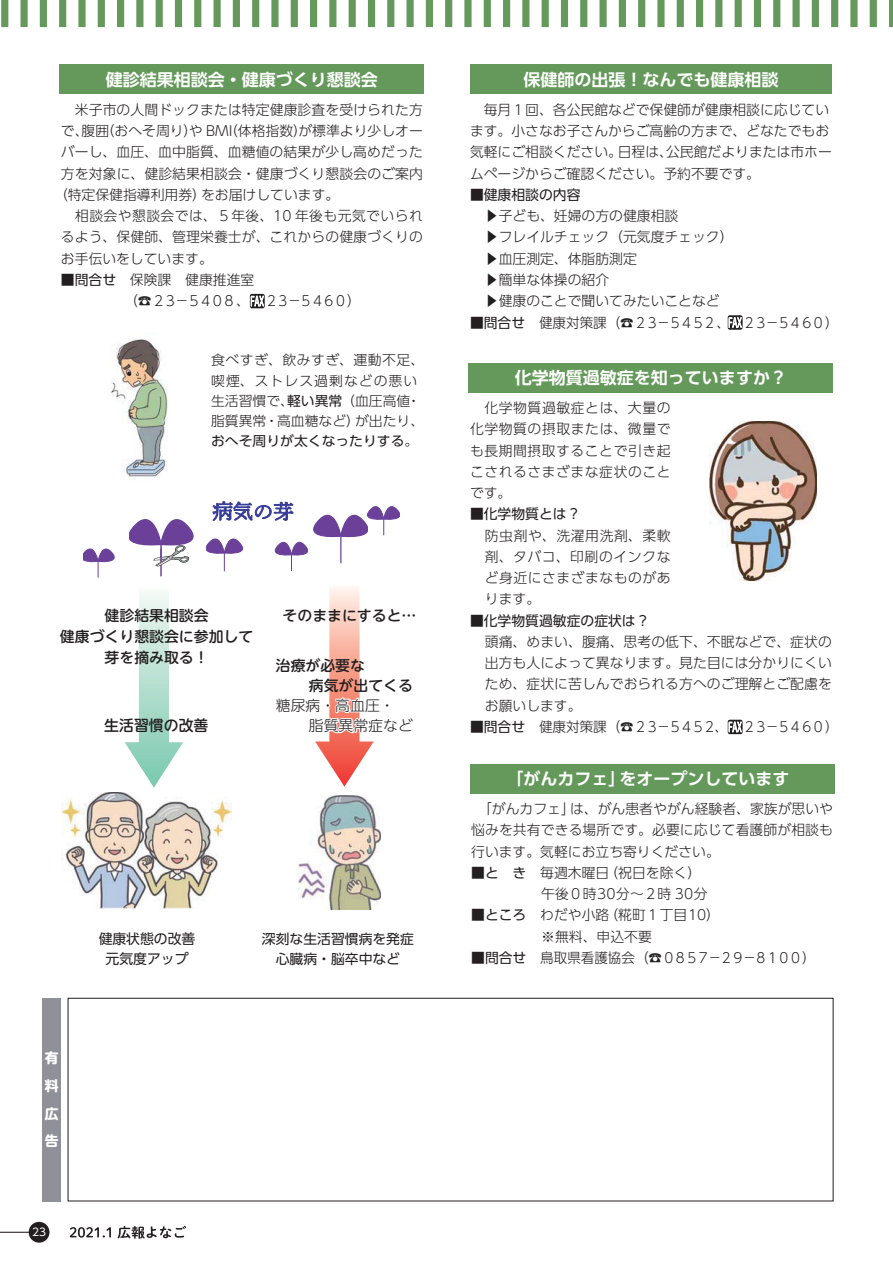
<style>
.page{position:relative;width:893px;height:1263px;background:#fff}
.page>*{position:absolute;margin:0;border:0;box-sizing:border-box;transform-origin:0 0}
.t1{font:16.65px "UD Shin Go Pro De Bold 90 msp RKSJ H";color:#fff}
.t2{font:14.85px "UD Shin M Go Pro Medium 90 msp RKSJ H";color:#231f20}
.t3{font:14.55px/21.3px "UD Shin M Go Pro Medium 90 msp RKSJ H";color:#231f20;text-align:center}
.t4{font:14.55px "UD Shin M Go Pro Light 90 msp RKSJ H";color:#231f20}
.t5{font:13.8px/21.3px "UD Shin Go Pro Light 90 msp RKSJ H";letter-spacing:.01em;color:#242021;text-align:justify}
.t6{font:13.8px/21.3px "UD Shin Go Pro Light 90 msp RKSJ H";color:#231f20}
.t7{font:13.8px/21.6px "UD Shin Go Pro Light 90 msp RKSJ H";letter-spacing:-.15em;color:#231f20}
.t8{font:13.8px/21.3px "UD Shin Go Pro Light 90 msp RKSJ H";letter-spacing:.045em;color:#242021}
.t9{font:13.8px "UD Shin Go Pro Light 90 msp RKSJ H";letter-spacing:.03em;color:#242021}
.t10{font:13.8px/20.2px "UD Shin Go Pro Regular 90 msp RKSJ H";color:#231f20;text-align:center}
.t11{font:13.8px/27.6px "UD Shin M Go Pro Bold 90 msp RKSJ V";color:#fff;text-align:justify}
.t12{font:13.5px/20.2px "UD Shin Go Pro Light 90 msp RKSJ H";letter-spacing:.04em;color:#231f20}
.t13{font:13.5px/20.2px "UD Shin Go Pro Regular 90 msp RKSJ H";color:#231f20;text-align:center}
.t14{font:10.65px "UD Shin Go Pro Regular 90 msp RKSJ H";color:#fff}
.s1{font-family:"UD Shin Go Pro Regular 90 msp RKSJ H"}
</style>
<div class="page">
<hr style="left:0;top:1232px;width:31px;height:1px;background:#231f20">
<div style="left:29px;top:1222px;width:21px;height:21px;background:#231f20;border-radius:50%"></div>
<div style="left:1px;top:0;width:7px;height:27px;background:#65995b"></div>
<div style="left:21px;top:0;width:7px;height:27px;background:#65995b"></div>
<div style="left:40px;top:0;width:7px;height:27px;background:#65995b"></div>
<div style="left:59px;top:0;width:7px;height:27px;background:#65995b"></div>
<div style="left:78px;top:0;width:8px;height:27px;background:#65995b"></div>
<div style="left:98px;top:0;width:7px;height:27px;background:#65995b"></div>
<div style="left:117px;top:0;width:7px;height:27px;background:#65995b"></div>
<div style="left:136px;top:0;width:7px;height:27px;background:#65995b"></div>
<div style="left:156px;top:0;width:7px;height:27px;background:#65995b"></div>
<div style="left:175px;top:0;width:7px;height:27px;background:#65995b"></div>
<div style="left:194px;top:0;width:7px;height:27px;background:#65995b"></div>
<div style="left:213px;top:0;width:8px;height:27px;background:#65995b"></div>
<div style="left:233px;top:0;width:7px;height:27px;background:#65995b"></div>
<div style="left:252px;top:0;width:7px;height:27px;background:#65995b"></div>
<div style="left:271px;top:0;width:8px;height:27px;background:#65995b"></div>
<div style="left:291px;top:0;width:7px;height:27px;background:#65995b"></div>
<div style="left:310px;top:0;width:7px;height:27px;background:#65995b"></div>
<div style="left:329px;top:0;width:7px;height:27px;background:#65995b"></div>
<div style="left:349px;top:0;width:7px;height:27px;background:#65995b"></div>
<div style="left:368px;top:0;width:7px;height:27px;background:#65995b"></div>
<div style="left:387px;top:0;width:7px;height:27px;background:#65995b"></div>
<div style="left:406px;top:0;width:8px;height:27px;background:#65995b"></div>
<div style="left:426px;top:0;width:7px;height:27px;background:#65995b"></div>
<div style="left:445px;top:0;width:7px;height:27px;background:#65995b"></div>
<div style="left:464px;top:0;width:7px;height:27px;background:#65995b"></div>
<div style="left:484px;top:0;width:7px;height:27px;background:#65995b"></div>
<div style="left:503px;top:0;width:7px;height:27px;background:#65995b"></div>
<div style="left:522px;top:0;width:7px;height:27px;background:#65995b"></div>
<div style="left:542px;top:0;width:7px;height:27px;background:#65995b"></div>
<div style="left:561px;top:0;width:7px;height:27px;background:#65995b"></div>
<div style="left:580px;top:0;width:7px;height:27px;background:#65995b"></div>
<div style="left:599px;top:0;width:8px;height:27px;background:#65995b"></div>
<div style="left:619px;top:0;width:7px;height:27px;background:#65995b"></div>
<div style="left:638px;top:0;width:7px;height:27px;background:#65995b"></div>
<div style="left:657px;top:0;width:7px;height:27px;background:#65995b"></div>
<div style="left:677px;top:0;width:7px;height:27px;background:#65995b"></div>
<div style="left:696px;top:0;width:7px;height:27px;background:#65995b"></div>
<div style="left:715px;top:0;width:7px;height:27px;background:#65995b"></div>
<div style="left:734px;top:0;width:8px;height:27px;background:#65995b"></div>
<div style="left:754px;top:0;width:7px;height:27px;background:#65995b"></div>
<div style="left:773px;top:0;width:7px;height:27px;background:#65995b"></div>
<div style="left:792px;top:0;width:8px;height:27px;background:#65995b"></div>
<div style="left:812px;top:0;width:7px;height:27px;background:#65995b"></div>
<div style="left:831px;top:0;width:7px;height:27px;background:#65995b"></div>
<div style="left:850px;top:0;width:7px;height:27px;background:#65995b"></div>
<div style="left:870px;top:0;width:7px;height:27px;background:#65995b"></div>
<hr style="left:889px;top:0;width:4px;height:27px;background:#65995b">
<div style="left:470px;top:65px;width:362px;height:29px;background:#65995b"></div>
<svg style="left:728px;top:315px;width:14px;height:15px"></svg>
<div style="left:60px;top:64px;width:364px;height:30px;background:#65995b"></div>
<svg style="left:250px;top:294px;width:15px;height:14px"></svg>
<svg style="left:250px;top:293px;width:14px;height:16px"></svg>
<div style="left:469px;top:363px;width:364px;height:29px;background:#65995b"></div>
<svg style="left:728px;top:719px;width:14px;height:16px"></svg>
<img style="left:299px;top:795px;width:82px;height:115px">
<svg style="left:125px;top:592px;width:58px;height:196px"></svg>
<svg style="left:315px;top:587px;width:59px;height:200px"></svg>
<hr style="left:160px;top:544px;width:2px;height:32px;background:#6a4099">
<svg style="left:130px;top:501px;width:269px;height:70px"></svg>
<svg style="left:83px;top:549px;width:32px;height:29px"></svg>
<img style="left:110px;top:339px;width:58px;height:138px">
<img style="left:62px;top:792px;width:170px;height:116px">
<div style="left:470px;top:764px;width:364px;height:29px;background:#65995b"></div>
<img style="left:710px;top:421px;width:106px;height:159px">
<div style="left:42px;top:998px;width:19px;height:203px;background:#8e9298"></div>
<div style="left:68px;top:998px;width:765px;height:203px;border:1px solid #231f20"></div>
<svg style="left:70px;top:1226px;width:116px;height:13px"></svg>
<p class="t1" style="left:106px;top:73px;width:274px">健診結果相談会・健康づくり懇談会</p>
<p class="t5" style="left:61px;top:101px;width:363px">　米子市の人間ドックまたは特定健康診査を受けられた方</p>
<p class="t5" style="left:61px;top:122px;width:363px">で、腹囲（おへそ周り）や BMI（体格指数）が標準より少しオー</p>
<p class="t5" style="left:61px;top:143px;width:363px">バーし、血圧、血中脂質、血糖値の結果が少し高めだった</p>
<p class="t5" style="left:61px;top:165px;width:363px">方を対象に、健診結果相談会・健康づくり懇談会のご案内</p>
<p class="t5" style="left:54px;top:186px;width:287px">（特定保健指導利用券）をお届けしています。</p>
<p class="t9" style="left:61px;top:211px;width:363px">　相談会や懇談会では、５年後、10 年後も元気でいられ</p>
<p class="t5" style="left:61px;top:228px;width:363px">るよう、保健師、管理栄養士が、これからの健康づくりの</p>
<p class="t5" style="left:61px;top:250px;width:153px">お手伝いをしています。</p>
<p class="t7" style="left:124px;top:271px;width:238px;text-indent:-63px"><span class="s1">■問合せ</span>　保険課　健康推進室<br>（☎２３－５４０８、 ２３－５４６０）</p>
<p class="t12" style="left:211px;top:352px;width:215px">食べすぎ、飲みすぎ、運動不足、喫煙、ストレス過剰などの悪い生活習慣で、<span class="s1">軽い異常</span>（血圧高値・脂質異常・高血糖など）が出たり、<span class="s1">おへそ周りが太くなったりする</span>。</p>
<p class="t3" style="left:105px;top:607px;width:106px">健診結果相談会</p>
<p class="t3" style="left:283px;top:607px;width:135px">そのままにすると…</p>
<p class="t3" style="left:60px;top:628px;width:195px">健康づくり懇談会に参加して芽を摘み取る！</p>
<p class="t3" style="left:276px;top:656px;width:91px">治療が必要な</p>
<p class="t3" style="left:309px;top:677px;width:106px">病気が出てくる</p>
<p class="t4" style="left:276px;top:700px;width:121px">糖尿病・高血圧・</p>
<p class="t4" style="left:309px;top:720px;width:106px">脂質異常症など</p>
<p class="t2" style="left:104px;top:720px;width:106px">生活習慣の改善</p>
<p class="t11" style="left:45px;top:1046px;width:15px">有料広告</p>
<p class="t14" style="left:32px;top:1228px;width:16px">23</p>
<p class="t10" style="left:99px;top:931px;width:98px">健康状態の改善元気度アップ</p>
<p class="t13" style="left:262px;top:931px;width:153px">深刻な生活習慣病を発症心臓病・脳卒中など</p>
<p class="t1" style="left:523px;top:73px;width:257px">保健師の出張！なんでも健康相談</p>
<p class="t6" style="left:470px;top:101px;width:363px">　毎月１回、各公民館などで保健師が健康相談に応じています。小さなお子さんからご高齢の方まで、どなたでもお気軽にご相談ください。日程は、公民館だよりまたは市ホームページからご確認ください。予約不要です。</p>
<p class="t6" style="left:485px;top:186px;width:250px;text-indent:-15px">■<span class="s1">健康相談の内容<br></span>▶子ども、妊婦の方の健康相談<br>▶フレイルチェック（元気度チェック）▶血圧測定、体脂肪測定<br>▶簡単な体操の紹介<br>▶健康のことで聞いてみたいことなど</p>
<p class="t7" style="left:470px;top:314px;width:370px"><span class="s1">■問合せ</span> 健康対策課（☎２３－５４５２、 ２３－５４６０）</p>
<p class="t1" style="left:515px;top:371px;width:274px">化学物質過敏症を知っていますか？</p>
<p class="t5" style="left:470px;top:399px;width:202px">　化学物質過敏症とは、大量の化学物質の摂取または、微量でも長期間摂取することで引き起こされるさまざまな症状のことです。</p>
<p class="t8" style="left:485px;top:505px;width:187px;text-indent:-15px"><span class="s1">■化学物質とは ?<br></span>防虫剤や、洗濯用洗剤、柔軟剤、タバコ、印刷のインクなど身近にさまざまなものがあります。</p>
<p class="t5" style="left:485px;top:612px;width:348px;text-align:left;text-indent:-15px">■<span class="s1">化学物質過敏症の症状は ?<br></span>頭痛、めまい、腹痛、思考の低下、不眠などで、症状の出方も人によって異なります。見た目には分かりにくいため、症状に苦しんでおられる方へのご理解とご配慮をお願いします。</p>
<p class="t7" style="left:470px;top:718px;width:370px"><span class="s1">■問合せ</span> 健康対策課（☎２３－５４５２、 ２３－５４６０）</p>
<p class="t1" style="left:506px;top:772px;width:285px">「がんカフェ」をオープンしています</p>
<p class="t5" style="left:471px;top:800px;width:363px;text-indent:7px">「がんカフェ」は、がん患者やがん経験者、家族が思いや悩みを共有できる場所です。必要に応じて看護師が相談も行います。気軽にお立ち寄りください。</p>
<p class="t5" style="left:541px;top:864px;width:168px;text-indent:-70px"><span class="s1">■と き　</span>毎週木曜日（祝日を除く）午後０時30分～２時 30分</p>
<p class="t5" style="left:471px;top:906px;width:250px;text-align:center"><span class="s1">■ところ</span>　わだや小路（糀町１丁目10）※無料、申込不要</p>
<p class="t7" style="left:471px;top:949px;width:346px"><span class="s1">■問合せ</span> 鳥取県看護協会（☎０８５７－２９－８１００）</p>
</div>
